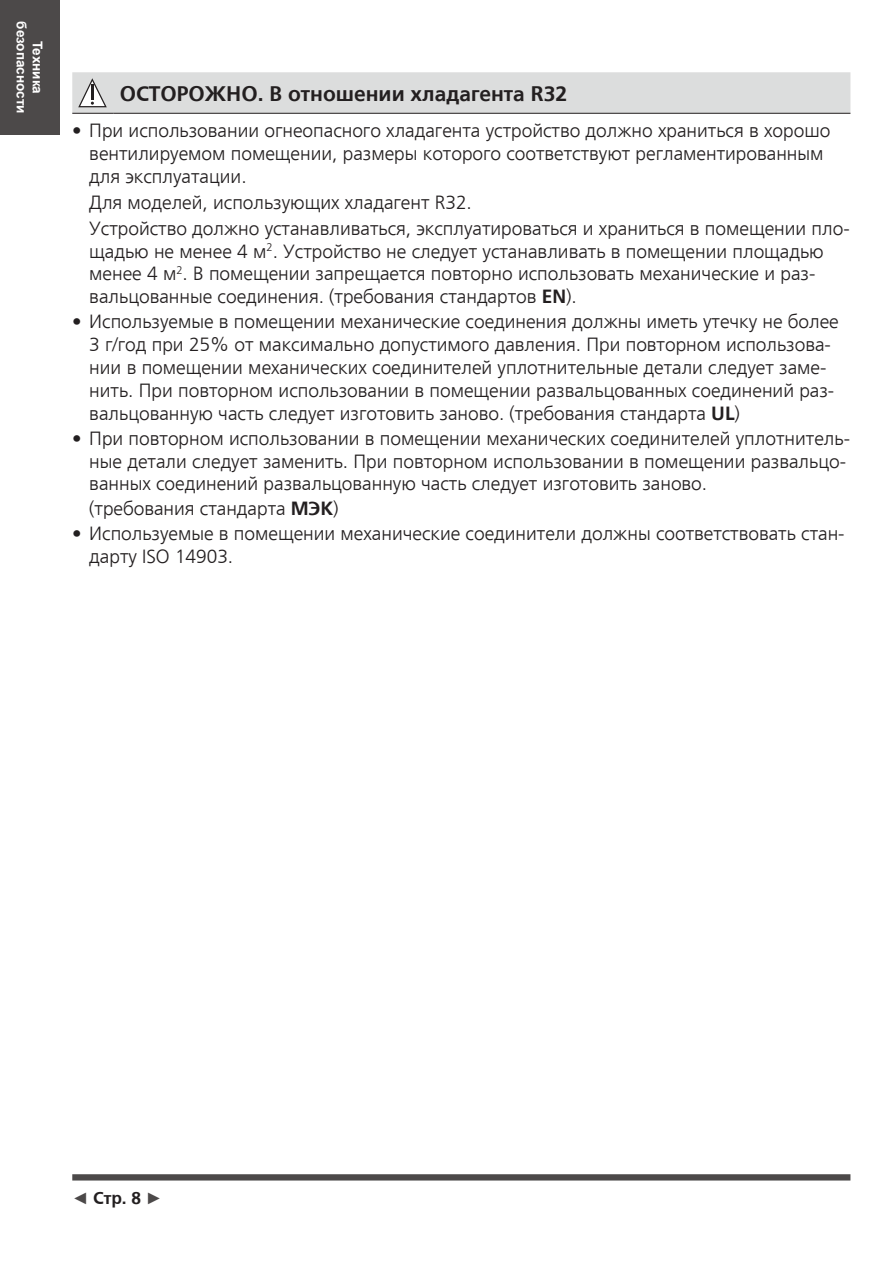
<style>
.page{position:relative;width:893px;height:1263px;background:#fff}
.page>*{position:absolute;margin:0;border:0;box-sizing:border-box;transform-origin:0 0}
.t1{font:700 21px "Frutiger LTCYR";color:#231f20}
.t2{font:300 19.05px/22.8px "Frutiger LTCYR";color:#231f20}
.t3{font:700 17.25px "Frutiger LTCYR";color:#231f20}
.t4{font:700 13.5px/16.2px "Arial";color:#fff;text-align:center}
.t5{font:700 13.5px "Frutiger LTCYR";color:#fff}
.s1{font-weight:700}
.s2{font-family:"Arial";font-size:16.5px;color:#4c4949}
</style>
<div class="page">
<div style="left:72px;top:1174px;width:778px;height:6px;background:#4c4949"></div>
<hr style="left:72px;top:113px;width:42px;height:1px;background:#231f20">
<hr style="left:114px;top:113px;width:736px;height:1px;background:#231f20">
<div style="left:72px;top:72px;width:778px;height:41px;background:#dcdddd"></div>
<div style="left:0;top:0;width:60px;height:135px;background:#4c4949"></div>
<p class="t4" style="left:46px;top:21px;width:94px;rotate:90deg">Техника безопасности</p>
<p class="t5" style="left:29px;top:23px;width:10px;rotate:90deg">б</p>
<p class="t5" style="left:29px;top:103px;width:10px;rotate:90deg">и</p>
<p class="t1" style="left:120px;top:82px;width:449px">ОСТОРОЖНО. В отношении хладагента R32</p>
<p class="t2" style="left:89px;top:119px;width:742px;text-indent:-17px">• При использовании огнеопасного хладагента устройство должно храниться в хорошо вентилируемом помещении, размеры которого соответствуют регламентированным для эксплуатации.</p>
<p class="t2" style="left:89px;top:189px;width:762px;line-height:26.1px">Для моделей, использующих хладагент R32.<br>Устройство должно устанавливаться, эксплуатироваться и храниться в помещении пло-</p>
<p class="t2" style="left:89px;top:240px;width:736px">щадью не менее 4 м<sup>2</sup>. Устройство не следует устанавливать в помещении площадью менее 4 м<sup>2</sup>. В помещении запрещается повторно использовать механические и раз&shy;вальцованные соединения. (требования стандартов <span class="s1">EN</span>).</p>
<p class="t2" style="left:89px;top:311px;width:751px;text-indent:-17px">• Используемые в помещении механические соединения должны иметь утечку не более 3 г/год при 25% от максимально допустимого давления. При повторном использова&shy;нии в помещении механических соединителей уплотнительные детали следует заме&shy;нить. При повторном использовании в помещении развальцованных соединений раз&shy;вальцованную часть следует изготовить заново. (требования стандарта <span class="s1">UL</span>)</p>
<p class="t2" style="left:89px;top:427px;width:762px;text-indent:-17px">• При повторном использовании в помещении механических соединителей уплотнитель&shy;ные детали следует заменить. При повторном использовании в помещении развальцо&shy;ванных соединений развальцованную часть следует изготовить заново.</p>
<p class="t2" style="left:89px;top:498px;width:251px">(требования стандарта <span class="s1">МЭК</span>)</p>
<p class="t2" style="left:89px;top:523px;width:757px;text-indent:-17px">• Используемые в помещении механические соединители должны соответствовать стан&shy;дарту ISO 14903.</p>
<p class="t3" style="left:72px;top:1188px;width:91px"><span class="s2">◄</span> Стр. 8 <span class="s2">►</span></p>
</div>
